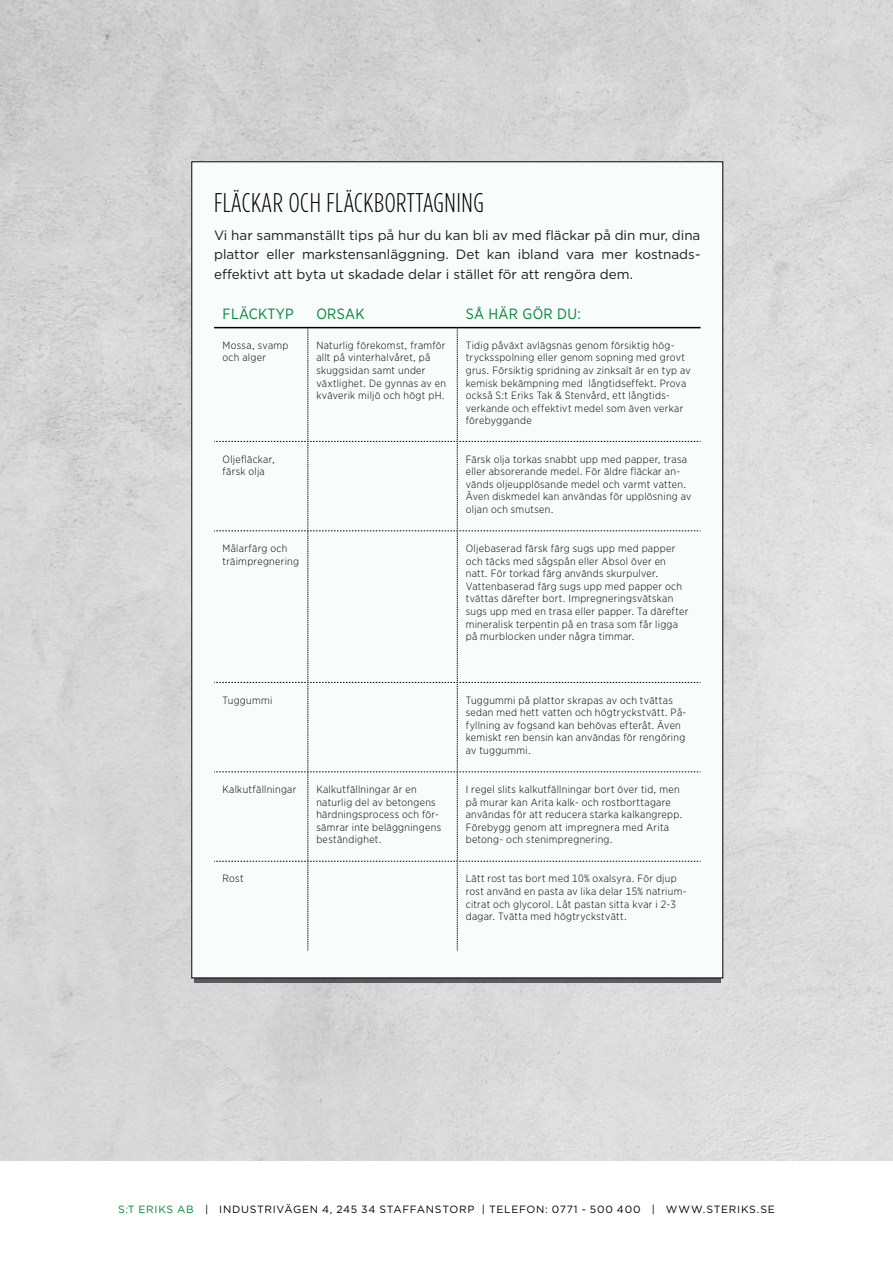
<style>
.page{position:relative;width:893px;height:1263px;background:#fff}
.page>*{position:absolute;margin:0;border:0;box-sizing:border-box;transform-origin:0 0}
.t1{font:300 27px "Gotham Condensed";letter-spacing:.02em;color:#000}
.t2{font:14.85px "Gotham Narrow";letter-spacing:.02em;color:#008635}
.t3{font:13.5px/19.5px "Gotham";color:#1c1c1a;text-align:justify}
.t4{font:300 10.5px/12.6px "Gotham Narrow";letter-spacing:.03em;color:#000}
.t5{font:10.5px "Gotham";letter-spacing:.065em;color:#000}
.s1{color:#008635}
</style>
<div class="page">
<img style="left:0;top:0;width:893px;height:1161px">
<div style="left:192px;top:162px;width:531px;height:816px;background:#f8fcfb"></div>
<svg style="left:214px;top:328px;width:487px;height:623px"></svg>
<hr style="left:214px;top:327px;width:94px;height:1px;background:#000">
<hr style="left:308px;top:327px;width:149px;height:1px;background:#000">
<hr style="left:457px;top:327px;width:243px;height:1px;background:#000">
<h1 class="t1" style="left:214px;top:187px;width:272px">FLÄCKAR OCH FLÄCKBORTTAGNING</h1>
<p class="t3" style="left:214px;top:225px;width:488px">Vi har sammanställt tips på hur du kan bli av med fläckar på din mur, dina plattor eller markstensanläggning. Det kan ibland vara mer kostnads&shy;effektivt att byta ut skadade delar i stället för att rengöra dem.</p>
<h2 class="t2" style="left:223px;top:305px;width:73px">FLÄCKTYP</h2>
<h2 class="t2" style="left:316px;top:305px;width:50px">ORSAK</h2>
<h2 class="t2" style="left:466px;top:305px;width:117px">SÅ HÄR GÖR DU:</h2>
<p class="t4" style="left:223px;top:339px;width:68px">Mossa, svamp och alger</p>
<p class="t4" style="left:316px;top:339px;width:131px">Naturlig förekomst, framför allt på vinterhalvåret, på skuggsidan samt under växtlighet. De gynnas av en kväverik miljö och högt pH.</p>
<p class="t4" style="left:466px;top:339px;width:227px">Tidig påväxt avlägsnas genom försiktig hög&shy;trycksspolning eller genom sopning med grovt grus. Försiktig spridning av zinksalt är en typ av kemisk bekämpning med långtidseffekt. Prova också S:t Eriks Tak &amp; Stenvård, ett långtids&shy;verkande och effektivt medel som även verkar förebyggande</p>
<p class="t4" style="left:223px;top:452px;width:54px">Oljefläckar, färsk olja</p>
<p class="t4" style="left:466px;top:452px;width:227px">Färsk olja torkas snabbt upp med papper, trasa eller absorerande medel. För äldre fläckar an&shy;vänds oljeupplösande medel och varmt vatten.<br>Även diskmedel kan användas för upplösning av oljan och smutsen.</p>
<p class="t4" style="left:223px;top:542px;width:78px">Målarfärg och träimpregnering</p>
<p class="t4" style="left:466px;top:542px;width:224px">Oljebaserad färsk färg sugs upp med papper och täcks med sågspån eller Absol över en natt. För torkad färg används skurpulver.<br>Vattenbaserad färg sugs upp med papper och tvättas därefter bort. I mpregneringsvätskan sugs upp med en trasa eller papper. Ta därefter mineralisk terpentin på en trasa som får ligga på murblocken under några timmar.</p>
<p class="t4" style="left:223px;top:693px;width:51px">Tuggummi</p>
<p class="t4" style="left:466px;top:693px;width:222px">Tuggummi på plattor skrapas av och tvättas sedan med hett vatten och högtryckstvätt. På&shy;fyllning av fogsand kan behövas efteråt. Även kemiskt ren bensin kan användas för rengöring av tuggummi.</p>
<p class="t4" style="left:223px;top:783px;width:75px">Kalkutfällningar</p>
<p class="t4" style="left:316px;top:783px;width:126px">Kalkutfällningar är en naturlig del av betongens härdningsprocess och för&shy;sämrar inte beläggningens beständighet.</p>
<p class="t4" style="left:466px;top:783px;width:218px">I regel slits kalkutfällningar bort över tid, men på murar kan Arita kalk- och rostborttagare användas för att reducera starka kalkangrepp.<br>Förebygg genom att impregnera med Arita betong- och stenimpregnering.</p>
<p class="t4" style="left:223px;top:872px;width:23px">Rost</p>
<p class="t4" style="left:466px;top:872px;width:222px">Lätt rost tas bort med 10% oxalsyra. För djup rost använd en pasta av lika delar 15% natrium&shy;citrat och glycorol. Låt pastan sitta kvar i 2-3 dagar. Tvätta med högtryckstvätt.</p>
<p class="t5" style="left:118px;top:1202px;width:658px"><span class="s1">S:T ERIKS AB</span> | INDUSTRIVÄGEN 4, 245 34 STAFFANSTORP | TELEFON: 0771 - 500 400 | WWW.STERIKS.SE</p>
</div>
